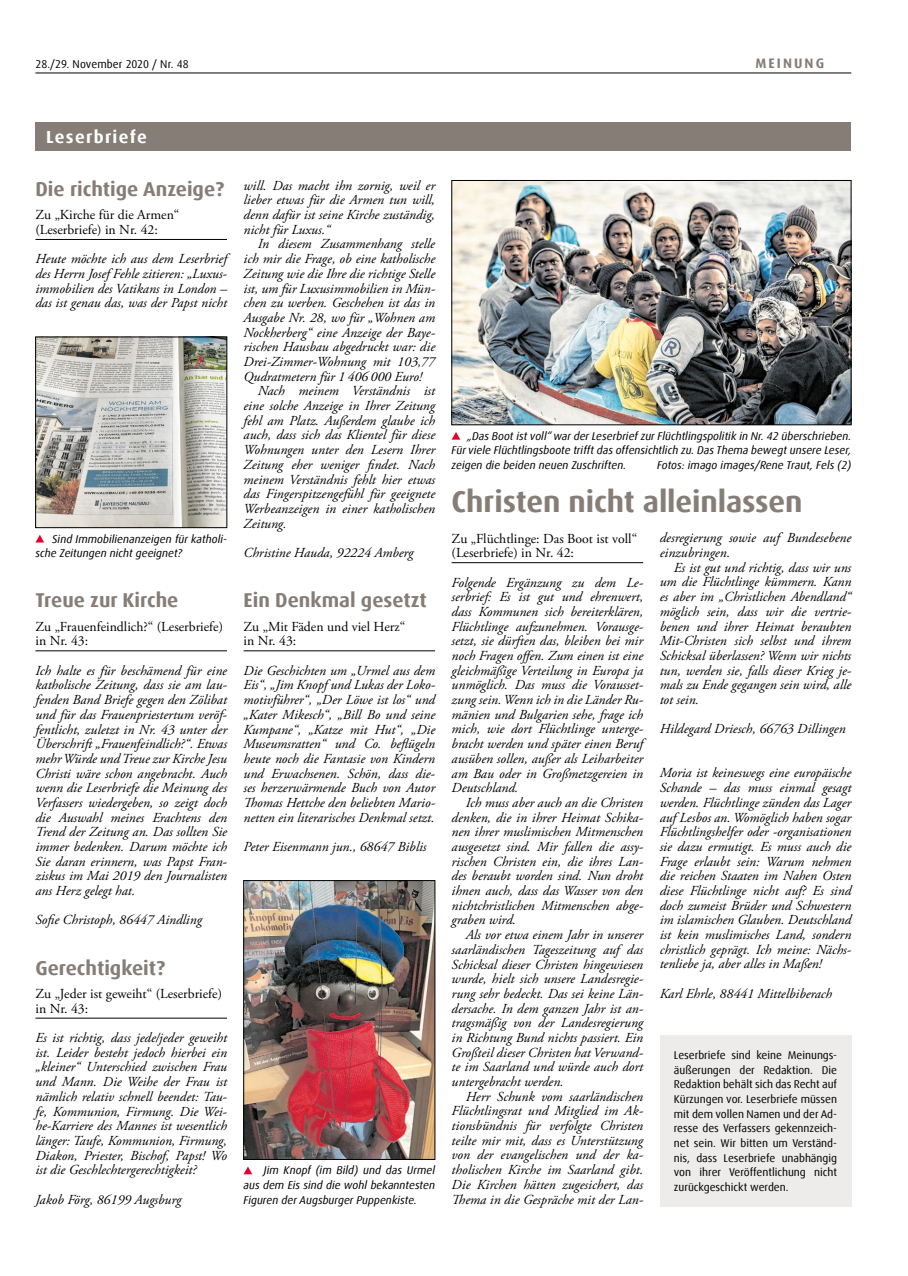
<style>
.page{position:relative;width:908px;height:1276px;background:#fff}
.page>*{position:absolute;margin:0;border:0;box-sizing:border-box;transform-origin:0 0}
.t1{font:700 30px "Dax Offc Pro";letter-spacing:-.005em;color:#867d76}
.t2{font:700 20px "Dax Offc Pro";color:#867d76}
.t3{font:700 17.5px "Dax Offc Pro";letter-spacing:.075em;color:#fff}
.t4{font:italic 13.75px/14.6px "Adobe Garamond Pro";color:#000;text-align:justify}
.t5{font:13.75px/14.6px "Adobe Garamond Pro";color:#000}
.t6{font:700 13.75px "Dax Offc Pro";letter-spacing:.15em;color:#867d76}
.t7{font:italic 11.25px/14.8px "Dax Offc Pro";color:#000;text-align:justify}
.t8{font:11.25px/14.8px "Dax Offc Pro";letter-spacing:-.005em;color:#000;text-align:justify}
</style>
<div class="page">
<hr style="left:35px;top:73px;width:815px;height:1px;background:#000">
<div style="left:35px;top:122px;width:815px;height:29px;background:#867d76"></div>
<hr style="left:35px;top:1018px;width:192px;height:1px;background:#000">
<hr style="left:35px;top:650px;width:192px;height:1px;background:#000">
<div style="left:659px;top:1035px;width:191px;height:171px;background:#eeecea"></div>
<hr style="left:35px;top:239px;width:192px;height:1px;background:#000">
<hr style="left:243px;top:650px;width:192px;height:1px;background:#000">
<hr style="left:451px;top:562px;width:192px;height:1px;background:#000">
<img style="left:245px;top:882px;width:188px;height:275px">
<div style="left:243px;top:880px;width:192px;height:279px;border:1px solid #000"></div>
<img style="left:37px;top:339px;width:188px;height:187px">
<div style="left:35px;top:337px;width:192px;height:191px;border:1px solid #000"></div>
<img style="left:453px;top:182px;width:395px;height:241px">
<div style="left:451px;top:180px;width:399px;height:245px;border:1px solid #000"></div>
<svg style="left:243px;top:1166px;width:9px;height:8px"></svg>
<svg style="left:35px;top:535px;width:9px;height:7px"></svg>
<svg style="left:451px;top:432px;width:9px;height:8px"></svg>
<p class="t8" style="left:35px;top:56px;width:155px">28./29. November 2020 / Nr. 48</p>
<p class="t6" style="left:755px;top:54px;width:70px">MEINUNG</p>
<p class="t3" style="left:46px;top:125px;width:102px">Leserbriefe</p>
<h2 class="t2" style="left:35px;top:176px;width:190px">Die richtige Anzeige?</h2>
<p class="t5" style="left:35px;top:208px;width:145px">Zu „Kirche für die Armen“ (Leserbriefe) in Nr. 42:</p>
<p class="t4" style="left:35px;top:252px;width:193px">Heute möchte ich aus dem Leserbrief des Herrn Josef Fehle zitieren: „Luxus&shy;immobilien des Vatikans in London – das ist genau das, was der Papst nicht</p>
<p class="t7" style="left:35px;top:531px;width:193px;text-indent:17px">Sind Immobilienanzeigen für katholi&shy;sche Zeitungen nicht geeignet?</p>
<p class="t4" style="left:243px;top:178px;width:193px">will. Das macht ihn zornig, weil er lieber etwas für die Armen tun will, denn dafür ist seine Kirche zuständig, nicht für Luxus.“</p>
<p class="t4" style="left:257px;top:237px;width:179px">In diesem Zusammenhang stelle</p>
<p class="t4" style="left:243px;top:252px;width:193px">ich mir die Frage, ob eine katholische</p>
<p class="t4" style="left:243px;top:266px;width:193px">Zeitung wie die Ihre die richtige Stelle</p>
<p class="t4" style="left:243px;top:281px;width:193px">ist, um für Luxusimmobilien in Mün-</p>
<p class="t4" style="left:243px;top:296px;width:193px">chen zu werben. Geschehen ist das in</p>
<p class="t4" style="left:243px;top:311px;width:193px">Ausgabe Nr. 28, wo für „Wohnen am</p>
<p class="t4" style="left:243px;top:325px;width:193px">Nockherberg“ eine Anzeige der Baye-</p>
<p class="t4" style="left:243px;top:340px;width:193px">rischen Hausbau abgedruckt war: die</p>
<p class="t4" style="left:243px;top:355px;width:193px">Drei-Zimmer-Wohnung mit 103,77</p>
<p class="t4" style="left:243px;top:369px;width:180px">Qudratmetern für 1 406 000 Euro!</p>
<p class="t4" style="left:258px;top:384px;width:179px">Nach meinem Verständnis ist</p>
<p class="t4" style="left:243px;top:399px;width:193px">eine solche Anzeige in Ihrer Zeitung</p>
<p class="t4" style="left:243px;top:413px;width:193px">fehl am Platz. Außerdem glaube ich</p>
<p class="t4" style="left:243px;top:428px;width:193px">auch, dass sich das Klientel für diese</p>
<p class="t4" style="left:243px;top:443px;width:193px">Wohnungen unter den Lesern Ihrer</p>
<p class="t4" style="left:243px;top:457px;width:193px">Zeitung eher weniger findet. Nach</p>
<p class="t4" style="left:243px;top:472px;width:193px">meinem Verständnis fehlt hier etwas</p>
<p class="t4" style="left:243px;top:487px;width:193px">das Fingerspitzengefühl für geeignete</p>
<p class="t4" style="left:243px;top:501px;width:193px">Werbeanzeigen in einer katholischen</p>
<p class="t4" style="left:243px;top:516px;width:45px">Zeitung.</p>
<p class="t4" style="left:243px;top:546px;width:171px">Christine Hauda, 92224 Amberg</p>
<h2 class="t2" style="left:35px;top:587px;width:144px">Treue zur Kirche</h2>
<p class="t5" style="left:35px;top:619px;width:189px">Zu „Frauenfeindlich?“ (Leserbriefe) in Nr. 43:</p>
<p class="t4" style="left:35px;top:663px;width:193px">Ich halte es für beschämend für eine katholische Zeitung, dass sie am lau&shy;fenden Band Briefe gegen den Zölibat und für das Frauenpriestertum veröf&shy;fentlicht, zuletzt in Nr. 43 unter der Überschrift „Frauenfeindlich?“. Etwas mehr Würde und Treue zur Kirche Jesu Christi wäre schon angebracht. Auch wenn die Leserbriefe die Meinung des Verfassers wiedergeben, so zeigt doch die Auswahl meines Erachtens den Trend der Zeitung an. Das sollten Sie immer bedenken. Darum möchte ich Sie daran erinnern, was Papst Fran&shy;ziskus im Mai 2019 den Journalisten ans Herz gelegt hat.</p>
<p class="t4" style="left:35px;top:913px;width:168px">Sofie Christoph, 86447 Aindling</p>
<h2 class="t2" style="left:35px;top:955px;width:131px">Gerechtigkeit?</h2>
<p class="t5" style="left:35px;top:986px;width:188px">Zu „Jeder ist geweiht“ (Leserbriefe) in Nr. 43:</p>
<p class="t4" style="left:35px;top:1030px;width:193px">Es ist richtig, dass jede/jeder geweiht ist. Leider besteht jedoch hierbei ein „kleiner“ Unterschied zwischen Frau und Mann. Die Weihe der Frau ist nämlich relativ schnell beendet: Tau&shy;fe, Kommunion, Firmung. Die Wei&shy;he-Karriere des Mannes ist wesentlich länger: Taufe, Kommunion, Firmung, Diakon, Priester, Bischof, Papst! Wo ist die Geschlechtergerechtigkeit?</p>
<p class="t4" style="left:35px;top:1192px;width:147px">Jakob Förg, 86199 Augsburg</p>
<h2 class="t2" style="left:243px;top:587px;width:185px">Ein Denkmal gesetzt</h2>
<p class="t5" style="left:243px;top:619px;width:163px">Zu „Mit Fäden und viel Herz“ in Nr. 43:</p>
<p class="t4" style="left:243px;top:663px;width:193px">Die Geschichten um „Urmel aus dem Eis“, „Jim Knopf und Lukas der Loko&shy;motivführer“, „Der Löwe ist los“ und „Kater Mikesch“, „Bill Bo und seine Kumpane“, „Katze mit Hut“, „Die Museumsratten“ und Co. beflügeln heute noch die Fantasie von Kindern und Erwachsenen. Schön, dass die&shy;ses herzerwärmende Buch von Autor Thomas Hettche den beliebten Mario&shy;netten ein literarisches Denkmal setzt.</p>
<p class="t4" style="left:243px;top:839px;width:184px">Peter Eisenmann jun., 68647 Biblis</p>
<p class="t7" style="left:243px;top:1163px;width:193px;text-indent:20px">Jim Knopf (im Bild) und das Urmel aus dem Eis sind die wohl bekanntesten Figuren der Augsburger Puppenkiste.</p>
<p class="t7" style="left:451px;top:428px;width:401px;text-indent:16px">„Das Boot ist voll“ war der Leserbrief zur Flüchtlingspolitik in Nr. 42 überschrieben.<br>Für viele Flüchtlingsboote trifft das offensichtlich zu. Das Thema bewegt unsere Leser, zeigen die beiden neuen Zuschriften.</p>
<p class="t7" style="left:656px;top:458px;width:195px">Fotos: imago images/Rene Traut, Fels (2)</p>
<h1 class="t1" style="left:451px;top:482px;width:352px">Christen nicht alleinlassen</h1>
<p class="t5" style="left:451px;top:531px;width:187px">Zu „Flüchtlinge: Das Boot ist voll“ (Leserbriefe) in Nr. 42:</p>
<p class="t4" style="left:451px;top:575px;width:193px">Folgende Ergänzung zu dem Le&shy;serbrief: Es ist gut und ehrenwert, dass Kommunen sich bereiterklären, Flüchtlinge aufzunehmen. Vorausge&shy;setzt, sie dürften das, bleiben bei mir noch Fragen offen. Zum einen ist eine gleichmäßige Verteilung in Europa ja unmöglich. Das muss die Vorausset&shy;zung sein. Wenn ich in die Länder Ru&shy;mänien und Bulgarien sehe, frage ich mich, wie dort Flüchtlinge unterge&shy;bracht werden und später einen Beruf ausüben sollen, außer als Leiharbeiter am Bau oder in Großmetzgereien in Deutschland.</p>
<p class="t4" style="left:451px;top:795px;width:193px;text-indent:14px">Ich muss aber auch an die Christen denken, die in ihrer Heimat Schika&shy;nen ihrer muslimischen Mitmenschen ausgesetzt sind. Mir fallen die assy&shy;rischen Christen ein, die ihres Lan&shy;des beraubt worden sind. Nun droht ihnen auch, dass das Wasser von den nichtchristlichen Mitmenschen abge&shy;graben wird.</p>
<p class="t4" style="left:451px;top:928px;width:193px;text-indent:14px">Als vor etwa einem Jahr in unserer saarländischen Tageszeitung auf das Schicksal dieser Christen hingewiesen wurde, hielt sich unsere Landesregie&shy;rung sehr bedeckt. Das sei keine Län&shy;dersache. In dem ganzen Jahr ist an&shy;tragsmäßig von der Landesregierung in Richtung Bund nichts passiert. Ein Großteil dieser Christen hat Verwand&shy;te im Saarland und würde auch dort untergebracht werden.</p>
<p class="t4" style="left:451px;top:1089px;width:193px;text-indent:14px">Herr Schunk vom saarländischen Flüchtlingsrat und Mitglied im Ak&shy;tionsbündnis für verfolgte Christen teilte mir mit, dass es Unterstützung von der evangelischen und der ka&shy;tholischen Kirche im Saarland gibt.<br>Die Kirchen hätten zugesichert, das Thema in die Gespräche mit der Lan-</p>
<p class="t4" style="left:659px;top:531px;width:193px">desregierung sowie auf Bundesebene einzubringen.</p>
<p class="t4" style="left:659px;top:560px;width:193px;text-indent:14px">Es ist gut und richtig, dass wir uns um die Flüchtlinge kümmern. Kann es aber im „Christlichen Abendland“ möglich sein, dass wir die vertrie&shy;benen und ihrer Heimat beraubten Mit-Christen sich selbst und ihrem Schicksal überlassen? Wenn wir nichts tun, werden sie, falls dieser Krieg je&shy;mals zu Ende gegangen sein wird, alle tot sein.</p>
<p class="t4" style="left:659px;top:722px;width:187px">Hildegard Driesch, 66763 Dillingen</p>
<p class="t4" style="left:659px;top:766px;width:193px">Moria ist keineswegs eine europäische Schande – das muss einmal gesagt werden. Flüchtlinge zünden das Lager auf Lesbos an. Womöglich haben sogar Flüchtlingshelfer oder -organisationen sie dazu ermutigt. Es muss auch die Frage erlaubt sein: Warum nehmen die reichen Staaten im Nahen Osten diese Flüchtlinge nicht auf? Es sind doch zumeist Brüder und Schwestern im islamischen Glauben. Deutschland ist kein muslimisches Land, sondern christlich geprägt. Ich meine: Nächs&shy;tenliebe ja, aber alles in Maßen!</p>
<p class="t4" style="left:659px;top:986px;width:174px">Karl Ehrle, 88441 Mittelbiberach</p>
<p class="t8" style="left:673px;top:1047px;width:165px">Leserbriefe sind keine Meinungs&shy;äußerungen der Redaktion. Die Redaktion behält sich das Recht auf Kürzungen vor. Leserbriefe müssen mit dem vollen Namen und der Ad&shy;resse des Verfassers gekennzeich&shy;net sein. Wir bitten um Verständ&shy;nis, dass Leserbriefe unabhängig von ihrer Veröffentlichung nicht zurückgeschickt werden.</p>
</div>
